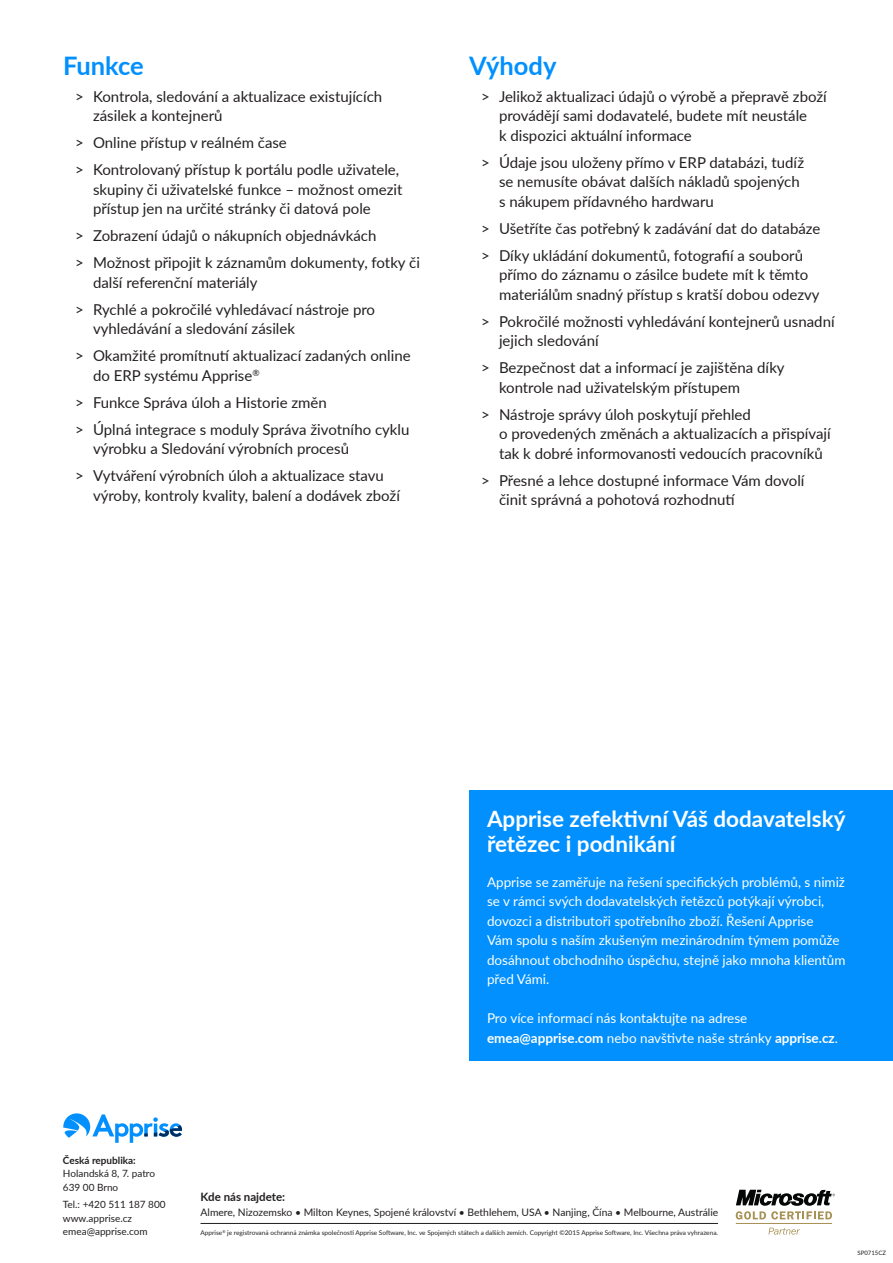
<style>
.page{position:relative;width:893px;height:1263px;background:#fff}
.page>*{position:absolute;margin:0;border:0;box-sizing:border-box;transform-origin:0 0}
.t1{font:700 25.5px "Lato";color:#0190fe}
.t2{font:700 22.5px/25.5px "Lato";color:#fff}
.black_bulltet_arrows{font:15px/19.5px "Lato";color:#231f20}
.t3{font:13.5px/19.5px "Lato";color:#fff}
.t4{font:700 11.55px "Lato";color:#231f20}
.t5{font:10.35px "Lato";color:#231f20}
.t6{font:10.05px/13.4px "Lato";color:#231f20}
.t7{font:700 10.05px "Lato";color:#231f20}
.t8{font:6.45px "Lato";color:#231f20}
.t9{font:6px "Lato";color:#231f20}
.s1{font-weight:700}
</style>
<div class="page">
<div style="left:469px;top:790px;width:424px;height:270px;background:#0190fe"></div>
<svg style="left:768px;top:1227px;width:32px;height:7px"></svg>
<hr style="left:736px;top:1223px;width:96px;height:1px;background:#a79154">
<svg style="left:736px;top:1189px;width:99px;height:30px"></svg>
<hr style="left:201px;top:1223px;width:517px;height:1px;background:#231f20">
<svg style="left:63px;top:1113px;width:119px;height:30px"></svg>
<p class="t1" style="left:63px;top:46px;width:82px">Funkce</p>
<p class="black_bulltet_arrows" style="left:93px;top:86px;width:291px;text-indent:-18px">&gt; Kontrola, sledování a aktualizace existujících zásilek a kontejnerů</p>
<p class="black_bulltet_arrows" style="left:75px;top:132px;width:213px">&gt; Online přístup v reálném čase</p>
<p class="black_bulltet_arrows" style="left:93px;top:159px;width:311px;text-indent:-18px">&gt; Kontrolovaný přístup k portálu podle uživatele, skupiny či uživatelské funkce – možnost omezit přístup jen na určité stránky či datová pole</p>
<p class="black_bulltet_arrows" style="left:75px;top:225px;width:303px">&gt; Zobrazení údajů o nákupních objednávkách</p>
<p class="black_bulltet_arrows" style="left:93px;top:252px;width:328px;text-indent:-18px">&gt; Možnost připojit k záznamům dokumenty, fotky či další referenční materiály</p>
<p class="black_bulltet_arrows" style="left:93px;top:299px;width:284px;text-indent:-18px">&gt; Rychlé a pokročilé vyhledávací nástroje pro vyhledávání a sledování zásilek</p>
<p class="black_bulltet_arrows" style="left:93px;top:345px;width:319px;text-indent:-18px">&gt; Okamžité promítnutí aktualizací zadaných online do ERP systému Apprise<sup>®</sup></p>
<p class="black_bulltet_arrows" style="left:75px;top:392px;width:253px">&gt; Funkce Správa úloh a Historie změn</p>
<p class="black_bulltet_arrows" style="left:93px;top:419px;width:318px;text-indent:-18px">&gt; Úplná integrace s moduly Správa životního cyklu výrobku a Sledování výrobních procesů</p>
<p class="black_bulltet_arrows" style="left:93px;top:465px;width:308px;text-indent:-18px">&gt; Vytváření výrobních úloh a aktualizace stavu výroby, kontroly kvality, balení a dodávek zboží</p>
<p class="t1" style="left:469px;top:46px;width:89px">Výhody</p>
<p class="black_bulltet_arrows" style="left:499px;top:86px;width:329px;text-indent:-18px">&gt; Jelikož aktualizaci údajů o výrobě a přepravě zboží provádějí sami dodavatelé, budete mít neustále<br>k dispozici aktuální informace</p>
<p class="black_bulltet_arrows" style="left:499px;top:152px;width:307px;text-indent:-18px">&gt; Údaje jsou uloženy přímo v ERP databázi, tudíž se nemusíte obávat dalších nákladů spojených s nákupem přídavného hardwaru</p>
<p class="black_bulltet_arrows" style="left:481px;top:218px;width:341px">&gt; Ušetříte čas potřebný k zadávání dat do databáze</p>
<p class="black_bulltet_arrows" style="left:499px;top:245px;width:322px;text-indent:-18px">&gt; Díky ukládání dokumentů, fotografií a souborů přímo do záznamu o zásilce budete mít k těmto materiálům snadný přístup s kratší dobou odezvy</p>
<p class="black_bulltet_arrows" style="left:499px;top:311px;width:337px;text-indent:-18px">&gt; Pokročilé možnosti vyhledávání kontejnerů usnadní jejich sledování</p>
<p class="black_bulltet_arrows" style="left:499px;top:357px;width:287px;text-indent:-18px">&gt; Bezpečnost dat a informací je zajištěna díky kontrole nad uživatelským přístupem</p>
<p class="black_bulltet_arrows" style="left:499px;top:404px;width:333px;text-indent:-18px">&gt; Nástroje správy úloh poskytují přehled<br>o provedených změnách a aktualizacích a přispívají tak k dobré informovanosti vedoucích pracovníků</p>
<p class="black_bulltet_arrows" style="left:499px;top:470px;width:307px;text-indent:-18px">&gt; Přesné a lehce dostupné informace Vám dovolí činit správná a pohotová rozhodnutí</p>
<p class="t2" style="left:487px;top:804px;width:360px">Apprise zefektivní Váš dodavatelský řetězec i podnikání</p>
<p class="t3" style="left:487px;top:871px;width:360px">Apprise se zaměřuje na řešení specifických problémů, s nimiž se v rámci svých dodavatelských řetězců potýkají výrobci, dovozci a distributoři spotřebního zboží. Řešení Apprise<br>Vám spolu s naším zkušeným mezinárodním týmem pomůže dosáhnout obchodního úspěchu, stejně jako mnoha klientům před Vámi.</p>
<p class="t3" style="left:487px;top:1008px;width:352px">Pro více informací nás kontaktujte na adrese <span class="s1">emea@apprise.com</span> nebo navštivte naše stránky <span class="s1">apprise.cz</span>.</p>
<p class="t7" style="left:63px;top:1153px;width:74px">Česká republika:</p>
<p class="t6" style="left:63px;top:1166px;width:94px">Holandská 8, 7. patro<br>639 00 Brno</p>
<p class="t6" style="left:63px;top:1198px;width:104px">Tel.: +420 511 187 800 www.apprise.cz emea@apprise.com</p>
<p class="t4" style="left:201px;top:1188px;width:86px">Kde nás najdete:</p>
<p class="t5" style="left:201px;top:1205px;width:519px">Almere, Nizozemsko • Milton Keynes, Spojené království • Bethlehem, USA • Nanjing, Čína • Melbourne, Austrálie</p>
<p class="t8" style="left:201px;top:1228px;width:519px">Apprise<sup>®</sup> je registrovaná ochranná známka společnosti Apprise Software, Inc. ve Spojených státech a dalších zemích. Copyright ©2015 Apprise Software, Inc. Všechna práva vyhrazena.</p>
<p class="t9" style="left:858px;top:1248px;width:30px">SP0715CZ</p>
</div>
